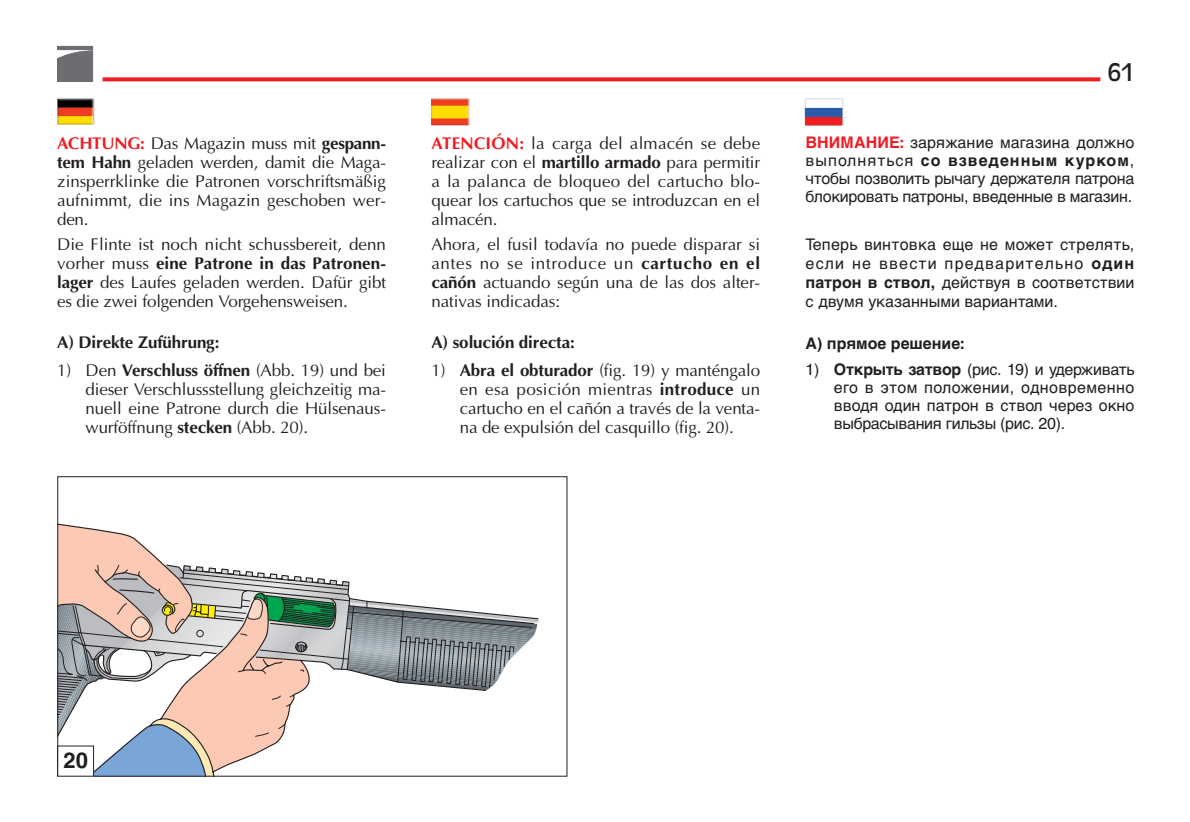
<style>
.page{position:relative;width:1190px;height:822px;background:#fff}
.page>*{position:absolute;margin:0;border:0;box-sizing:border-box;transform-origin:0 0}
.t1{font:24px "Antique Olive";color:#231f20}
.t2{font:700 22px "Helvetica";color:#231f20}
.t3{font:17px/19px "Optima";letter-spacing:-.01em;color:#231f20;text-align:justify}
.t4{font:700 17px "Optima";letter-spacing:-.01em;color:#231f20}
.t5{font:16px/18px "Helvetica Cyr Upright";letter-spacing:-.015em;color:#231f20;text-align:justify}
.t6{font:16px "Helvetica Cyr Upright";letter-spacing:.01em;color:#231f20}
.t7{font:700 16px "Helvetica Cyr";letter-spacing:.065em;color:#231f20}
.t8{font:700 16px "Helvetica Cyr";color:#231f20}
.s1{font-weight:700;color:#ee1d23}
.s2{font-weight:700}
.s3{font-family:"Helvetica Cyr";font-weight:700;color:#ee1d23}
.s4{font-family:"Helvetica Cyr Upright";font-weight:400}
.s5{font-family:"Helvetica Cyr";font-weight:700}
</style>
<div class="page">
<svg style="left:103px;top:77px;width:997px;height:4px;background:#ef3237"></svg>
<img style="left:804px;top:98px;width:39px;height:28px">
<img style="left:57px;top:97px;width:38px;height:28px">
<img style="left:431px;top:98px;width:39px;height:28px">
<svg style="left:57px;top:50px;width:36px;height:31px"></svg>
<hr style="left:57px;top:46px;width:36px;height:4px;background:#6c6d70">
<svg style="left:59px;top:523px;width:480px;height:252px"></svg>
<div style="left:57px;top:476px;width:510px;height:301px;border:1px solid #231f20"></div>
<div style="left:58px;top:746px;width:36px;height:30px;background:#fff"></div>
<div style="left:57px;top:746px;width:37px;height:31px;border:1px solid #231f20"></div>
<p class="t3" style="left:57px;top:135px;width:330px"><span class="s1">ACHTUNG:</span> Das Magazin muss mit <span class="s2">gespann&shy;tem Hahn</span> geladen werden, damit die Maga&shy;zinsperrklinke die Patronen vorschriftsmäßig aufnimmt, die ins Magazin geschoben wer&shy;den.</p>
<p class="t3" style="left:57px;top:236px;width:330px">Die Flinte ist noch nicht schussbereit, denn vorher muss <span class="s2">eine Patrone in das Patronen&shy;lager</span> des Laufes geladen werden. Dafür gibt es die zwei folgenden Vorgehensweisen.</p>
<p class="t4" style="left:57px;top:335px;width:164px">A) Direkte Zuführung:</p>
<p class="t3" style="left:86px;top:362px;width:302px;text-indent:-28px">1) Den <span class="s2">Verschluss öffnen</span> (Abb. 19) und bei dieser Verschlussstellung gleichzeitig ma&shy;nuell eine Patrone durch die Hülsenaus&shy;wurföffnung <span class="s2">stecken</span> (Abb. 20).</p>
<p class="t3" style="left:431px;top:135px;width:330px"><span class="s1">ATENCIÓN:</span> la carga del almacén se debe realizar con el <span class="s2">martillo armado</span> para permitir a la palanca de bloqueo del cartucho blo&shy;quear los cartuchos que se introduzcan en el almacén.</p>
<p class="t3" style="left:431px;top:236px;width:330px">Ahora, el fusil todavía no puede disparar si antes no se introduce un <span class="s2">cartucho en el cañón</span> actuando según una de las dos alter&shy;nativas indicadas:</p>
<p class="t4" style="left:431px;top:335px;width:145px">A) solución directa:</p>
<p class="t3" style="left:460px;top:362px;width:302px;text-indent:-28px">1) <span class="s2">Abra el obturador</span> (fig. 19) y manténgalo en esa posición mientras <span class="s2">introduce</span> un cartucho en el cañón a través de la venta&shy;na de expulsión del casquillo (fig. 20).</p>
<h1 class="t1" style="left:1108px;top:62px;width:28px">61</h1>
<p class="t6" style="left:806px;top:136px;width:330px"><span class="s3">ВНИМАНИЕ:</span> заряжание магазина должно</p>
<p class="t7" style="left:806px;top:154px;width:330px"><span class="s4">выполняться</span> со взведенным курком<span class="s4">,</span></p>
<p class="t5" style="left:806px;top:171px;width:330px">чтобы позволить рычагу держателя патрона блокировать патроны, введенные в магазин.</p>
<p class="t5" style="left:806px;top:237px;width:330px;line-height:19px">Теперь винтовка еще не может стрелять, если не ввести предварительно <span class="s5">один патрон в ствол,</span> действуя в соответствии с двумя указанными вариантами.</p>
<p class="t8" style="left:806px;top:337px;width:161px">A) прямое решение:</p>
<p class="t5" style="left:834px;top:362px;width:302px;text-indent:-28px">1) <span class="s5">Открыть затвор</span> (рис. 19) и удерживать его в этом положении, одновременно вводя один патрон в ствол через окно выбрасывания гильзы (рис. 20).</p>
<p class="t2" style="left:63px;top:752px;width:26px">20</p>
</div>
